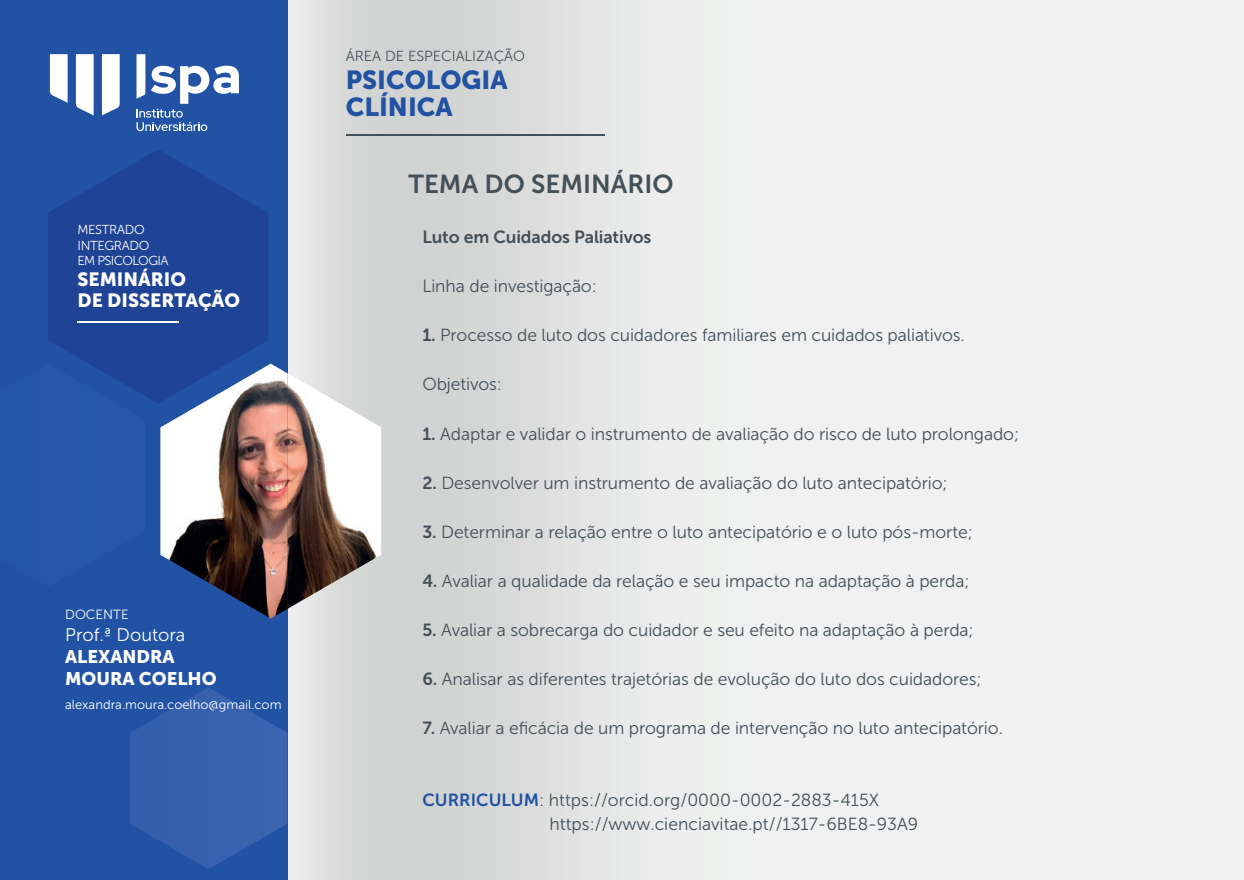
<style>
.page{position:relative;width:1244px;height:880px;background:#fff}
.page>*{position:absolute;margin:0;border:0;box-sizing:border-box;transform-origin:0 0}
.t1{font:25.9px/27.3px "Museo Sans 900";color:#2152a3}
.t2{font:25.9px "Museo Sans 700";color:#445058}
.t3{font:18.9px/20.3px "Museo Sans 900";color:#fff}
.t4{font:18.2px/22.1px "Museo Sans 900";color:#fff}
.t5{font:18.2px "Museo Sans 300";color:#fff}
.t6{font:17.5px/24.5px "Museo Sans 300";letter-spacing:-.005em;color:#445058}
.t7{font:17.5px "Museo Sans 700";letter-spacing:-.005em;color:#445058}
.t8{font:14.7px "Museo Sans 300";color:#445058}
.t9{font:13.3px "Museo Sans 300";color:#fff}
.t10{font:12.95px "Museo Sans 300";color:#fff}
.t11{font:12.95px/15.4px "Museo Sans 300";letter-spacing:-.025em;color:#fff}
.s1{font-family:"Museo Sans 700"}
.s2{font-family:"Museo Sans 700";color:#2152a3}
</style>
<div class="page">
<img style="left:287px;top:0;width:716px;height:753px">
<img style="left:287px;top:753px;width:718px;height:126px">
<div style="left:0;top:0;width:287px;height:879px;background:#2152a3"></div>
<svg style="left:48px;top:150px;width:220px;height:253px;fill:#1f4395"></svg>
<svg style="left:130px;top:687px;width:157px;height:182px"></svg>
<svg style="left:48px;top:363px;width:97px;height:40px"></svg>
<hr style="left:346px;top:134px;width:258px;height:2px;background:#445058">
<hr style="left:77px;top:321px;width:102px;height:2px;background:#fff">
<svg style="left:136px;top:54px;width:103px;height:77px"></svg>
<svg style="left:76px;top:54px;width:18px;height:61px"></svg>
<svg style="left:50px;top:54px;width:18px;height:49px"></svg>
<svg style="left:102px;top:54px;width:18px;height:61px"></svg>
<img style="left:287px;top:373px;width:94px;height:236px">
<img style="left:160px;top:363px;width:127px;height:255px">
<p class="t11" style="left:77px;top:222px;width:92px">MESTRADO<br>INTEGRADO<br>EM PSICOLOGIA</p>
<p class="t3" style="left:77px;top:269px;width:164px">SEMINÁRIO<br>DE DISSERTAÇÃO</p>
<p class="t9" style="left:65px;top:606px;width:65px">DOCENTE</p>
<p class="t5" style="left:65px;top:624px;width:122px">Prof.ª Doutora</p>
<p class="t4" style="left:65px;top:645px;width:153px">ALEXANDRA<br>MOURA COELHO</p>
<p class="t10" style="left:65px;top:697px;width:218px">alexandra.moura.coelho@gmail.com</p>
<p class="t8" style="left:346px;top:48px;width:181px">ÁREA DE ESPECIALIZAÇÃO</p>
<h1 class="t1" style="left:346px;top:66px;width:163px">PSICOLOGIA<br>CLÍNICA</h1>
<h1 class="t2" style="left:408px;top:170px;width:267px">TEMA DO SEMINÁRIO</h1>
<p class="t7" style="left:422px;top:227px;width:230px">Luto em Cuidados Paliativos</p>
<p class="t6" style="left:422px;top:274px;width:176px">Linha de investigação:</p>
<p class="t6" style="left:422px;top:323px;width:544px"><span class="s1">1.</span> Processo de luto dos cuidadores familiares em cuidados paliativos.</p>
<p class="t6" style="left:422px;top:372px;width:81px">Objetivos:</p>
<p class="t6" style="left:422px;top:421px;width:598px"><span class="s1">1.</span> Adaptar e validar o instrumento de avaliação do risco de luto prolongado;</p>
<p class="t6" style="left:422px;top:470px;width:527px"><span class="s1">2.</span> Desenvolver um instrumento de avaliação do luto antecipatório;</p>
<p class="t6" style="left:422px;top:519px;width:552px"><span class="s1">3.</span> Determinar a relação entre o luto antecipatório e o luto pós-morte;</p>
<p class="t6" style="left:422px;top:568px;width:549px"><span class="s1">4.</span> Avaliar a qualidade da relação e seu impacto na adaptação à perda;</p>
<p class="t6" style="left:422px;top:617px;width:553px"><span class="s1">5.</span> Avaliar a sobrecarga do cuidador e seu efeito na adaptação à perda;</p>
<p class="t6" style="left:422px;top:666px;width:561px"><span class="s1">6.</span> Analisar as diferentes trajetórias de evolução do luto dos cuidadores;</p>
<p class="t6" style="left:422px;top:715px;width:582px"><span class="s1">7.</span> Avaliar a eficácia de um programa de intervenção no luto antecipatório.</p>
<p class="t6" style="left:549px;top:787px;width:370px;text-indent:-127px"><span class="s2">CURRICULUM</span>: https://orcid.org/0000-0002-2883-415X https://www.cienciavitae.pt//1317-6BE8-93A9</p>
</div>
